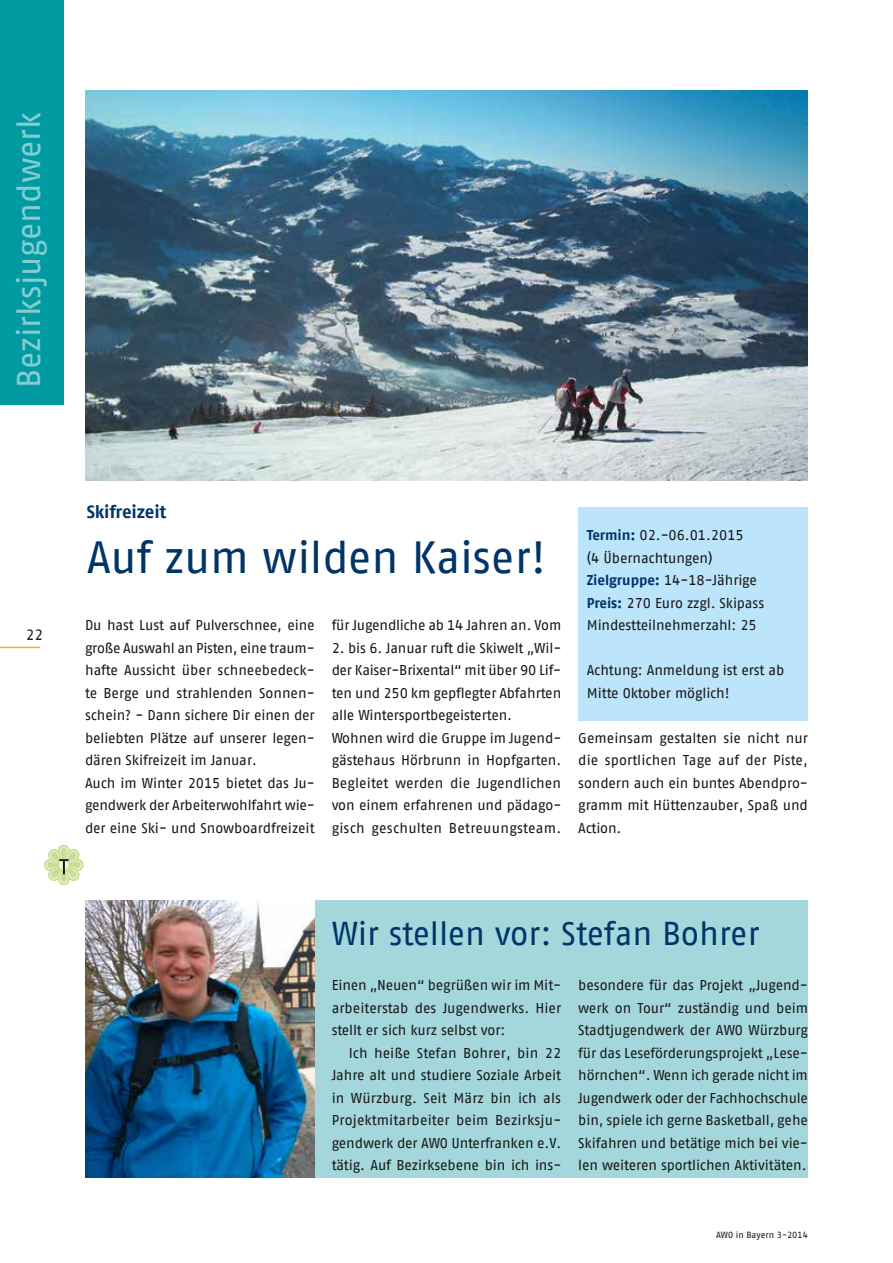
<style>
.page{position:relative;width:893px;height:1263px;background:#fff}
.page>*{position:absolute;margin:0;border:0;box-sizing:border-box;transform-origin:0 0}
.t1{font:45px "AWO Fago Office";letter-spacing:-.005em;color:#003568}
.t2{font:33px "AWO Fago Office";letter-spacing:-.005em;color:#003568}
.t3{font:33px "AWO Fago Office";color:#86cdd2}
.t4{font:700 18px "AWO Fago Office";letter-spacing:-.01em;color:#003568}
.t5{font:15px "AWO Fago Office";color:#181716}
.t6{font:14.25px/22.5px "AWO Fago Office";letter-spacing:-.005em;color:#181716;text-align:justify}
.t7{font:9px "AWO Fago Office";color:#181716}
.s1{font-weight:700;color:#003568}
</style>
<div class="page">
<div style="left:301px;top:900px;width:507px;height:278px;background:#a4d7dc"></div>
<img style="left:85px;top:90px;width:723px;height:390px">
<img style="left:85px;top:900px;width:230px;height:278px">
<hr style="left:0;top:647px;width:40px;height:1px;background:#f9b000">
<div style="left:0;top:0;width:64px;height:405px;background:#009aa3"></div>
<div style="left:578px;top:507px;width:230px;height:213px;background:#bce4fa"></div>
<svg style="left:44px;top:845px;width:40px;height:40px"></svg>
<h2 class="t3" style="left:10px;top:388px;width:277px;rotate:-90deg">Bezirksjugendwerk</h2>
<p class="t5" style="left:26px;top:626px;width:19px">22</p>
<p class="t4" style="left:87px;top:501px;width:81px">Skifreizeit</p>
<h1 class="t1" style="left:87px;top:532px;width:461px">Auf zum wilden Kaiser!</h1>
<p class="t6" style="left:85px;top:614px;width:231px;text-align:left">Du hast Lust auf Pulverschnee, eine große Auswahl an Pisten, eine traum&shy;hafte Aussicht über schneebedeck&shy;te Berge und strahlenden Sonnen&shy;schein? - Dann sichere Dir einen der beliebten Plätze auf unserer legen&shy;dären Skifreizeit im Januar.<br>Auch im Winter 2015 bietet das Ju&shy;gendwerk der Arbeiterwohlfahrt wie&shy;der eine Ski- und Snowboardfreizeit</p>
<p class="t6" style="left:332px;top:614px;width:231px">für Jugendliche ab 14 Jahren an. Vom</p>
<p class="t6" style="left:332px;top:636px;width:231px;text-align:left">2. bis 6. Januar ruft die Skiwelt „Wil&shy;der Kaiser-Brixental“ mit über 90 Lif&shy;ten und 250 km gepflegter Abfahrten alle Wintersportbegeisterten.<br>Wohnen wird die Gruppe im Jugend&shy;gästehaus Hörbrunn in Hopfgarten.<br>Begleitet werden die Jugendlichen von einem erfahrenen und pädago&shy;gisch geschulten Betreuungsteam.</p>
<p class="t6" style="left:587px;top:524px;width:179px;text-align:left"><span class="s1">Termin:</span> 02.-06.01.2015<br>(4 Übernachtungen)<br><span class="s1">Zielgruppe:</span> 14-18-Jährige<br><span class="s1">Preis:</span> 270 Euro zzgl. Skipass<br>Mindestteilnehmerzahl: 25</p>
<p class="t6" style="left:587px;top:659px;width:199px">Achtung: Anmeldung ist erst ab<br>Mitte Oktober möglich!</p>
<p class="t6" style="left:578px;top:726px;width:231px">Gemeinsam gestalten sie nicht nur die sportlichen Tage auf der Piste, sondern auch ein buntes Abendpro&shy;gramm mit Hüttenzauber, Spaß und Action.</p>
<h2 class="t2" style="left:332px;top:915px;width:429px">Wir stellen vor: Stefan Bohrer</h2>
<p class="t6" style="left:578px;top:974px;width:231px">besondere für das Projekt „Jugend&shy;werk on Tour“ zuständig und beim Stadtjugendwerk der AWO Würzburg für das Leseförderungsprojekt „Lese&shy;hörnchen“. Wenn ich gerade nicht im Jugendwerk oder der Fachhochschule bin, spiele ich gerne Basketball, gehe Skifahren und betätige mich bei vie&shy;len weiteren sportlichen Aktivitäten.</p>
<p class="t6" style="left:332px;top:974px;width:231px">Einen „Neuen“ begrüßen wir im Mit&shy;arbeiterstab des Jugendwerks. Hier stellt er sich kurz selbst vor:</p>
<p class="t6" style="left:332px;top:1041px;width:231px;text-indent:17px">Ich heiße Stefan Bohrer, bin 22<br>Jahre alt und studiere Soziale Arbeit in Würzburg. Seit März bin ich als Projektmitarbeiter beim Bezirksju&shy;gendwerk der AWO Unterfranken e.V. tätig. Auf Bezirksebene bin ich ins-</p>
<p class="t7" style="left:716px;top:1230px;width:93px">AWO in Bayern 3-2014</p>
</div>
